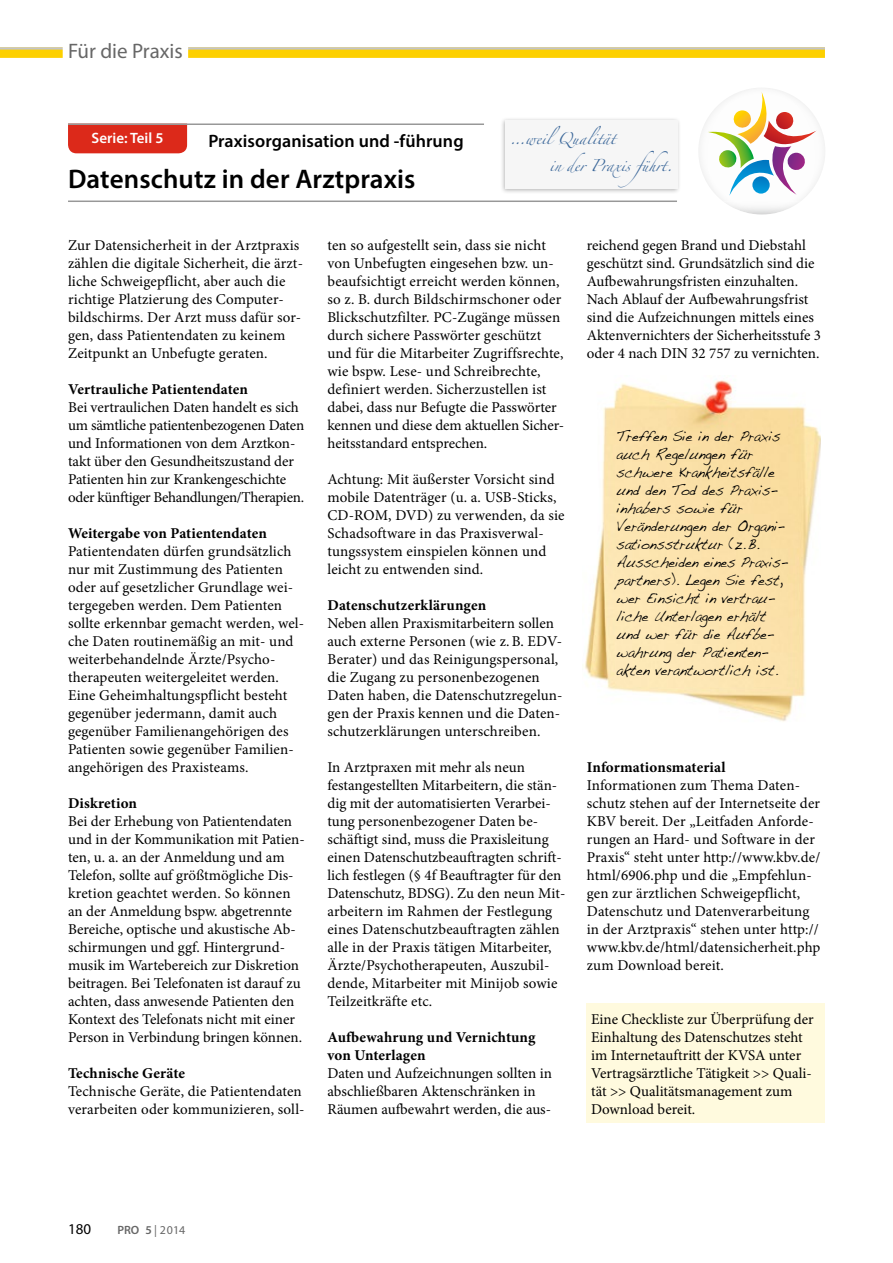
<style>
.page{position:relative;width:893px;height:1263px;background:#fff}
.page>*{position:absolute;margin:0;border:0;box-sizing:border-box;transform-origin:0 0}
.t1{font:600 27px "Myriad Pro";letter-spacing:.005em;color:#000}
.t2{font:21px "Myriad Pro";color:#676767}
.t3{font:600 18px "Myriad Pro";letter-spacing:.005em;color:#000}
.t4{font:15px/18px "Minion Pro";color:#000}
.t5{font:15px/18px "Handwriting Dakota";color:#000;scale:.9 1}
.t6{font:700 15px/18px "Minion Pro";letter-spacing:.005em;color:#000}
.t7{font:600 15px "Myriad Pro";color:#fff}
.t8{font:15px "Myriad Pro";color:#000}
.t9{font:12px "Myriad Pro";color:#676767}
.t10{font:10.8px "Zapfino";color:#3c689a}
.s1{font-weight:600}
</style>
<div class="page">
<div style="left:0;top:47px;width:825px;height:11px;background:#fdd000"></div>
<hr style="left:0;top:47px;width:825px;height:3px;background:#c4c4c5">
<div style="left:63px;top:36px;width:125px;height:30px;background:#fff"></div>
<img style="left:584px;top:380px;width:236px;height:342px">
<div style="left:587px;top:1003px;width:238px;height:119px;background:#fffade"></div>
<div style="left:68px;top:125px;width:119px;height:28px;background:#dc291a"></div>
<hr style="left:68px;top:123px;width:416px;height:2px;background:#989898">
<hr style="left:68px;top:201px;width:609px;height:1px;background:#989898">
<div style="left:697px;top:87px;width:129px;height:129px;background:#000;opacity:.1"></div>
<div style="left:499px;top:117px;width:182px;height:78px;background:#000;opacity:.3"></div>
<div style="left:505px;top:121px;width:172px;height:68px;background:#f6f6f6"></div>
<h2 class="t2" style="left:68px;top:38px;width:116px">Für die Praxis</h2>
<p class="t7" style="left:92px;top:129px;width:73px">Serie: Teil 5</p>
<p class="t3" style="left:208px;top:130px;width:257px">Praxisorganisation und -führung</p>
<h1 class="t1" style="left:68px;top:162px;width:349px">Datenschutz in der Arztpraxis</h1>
<p class="t10" style="left:510px;top:134px;width:107px">…weilQualität</p>
<p class="t10" style="left:549px;top:161px;width:125px">in der Praxis führt.</p>
<p class="t4" style="left:68px;top:236px;width:236px">Zur Datensicherheit in der Arztpraxis zählen die digitale Sicherheit, die ärzt&shy;liche Schweigepflicht, aber auch die richtige Platzierung des Computer&shy;bildschirms. Der Arzt muss dafür sor&shy;gen, dass Patientendaten zu keinem Zeitpunkt an Unbefugte geraten.</p>
<p class="t6" style="left:68px;top:380px;width:181px">Vertrauliche Patientendaten</p>
<p class="t4" style="left:68px;top:398px;width:238px">Bei vertraulichen Daten handelt es sich um sämtliche patientenbezogenen Daten und Informationen von dem Arztkon&shy;takt über den Gesundheitszustand der Patienten hin zur Krankengeschichte oder künftiger Behandlungen/Therapien.</p>
<p class="t6" style="left:68px;top:524px;width:201px">Weitergabe von Patientendaten</p>
<p class="t4" style="left:68px;top:542px;width:238px">Patientendaten dürfen grundsätzlich nur mit Zustimmung des Patienten oder auf gesetzlicher Grundlage wei&shy;tergegeben werden. Dem Patienten sollte erkennbar gemacht werden, wel&shy;che Daten routinemäßig an mit- und weiterbehandelnde Ärzte/Psycho&shy;therapeuten weitergeleitet werden.<br>Eine Geheimhaltungspflicht besteht gegenüber jedermann, damit auch gegenüber Familienangehörigen des Patienten sowie gegenüber Familien&shy;angehörigen des Praxisteams.</p>
<p class="t6" style="left:68px;top:794px;width:71px">Diskretion</p>
<p class="t4" style="left:68px;top:812px;width:238px">Bei der Erhebung von Patientendaten und in der Kommunikation mit Patien&shy;ten, u. a. an der Anmeldung und am Telefon, sollte auf größtmögliche Dis&shy;kretion geachtet werden. So können an der Anmeldung bspw. abgetrennte Bereiche, optische und akustische Ab&shy;schirmungen und ggf. Hintergrund&shy;musik im Wartebereich zur Diskretion beitragen. Bei Telefonaten ist darauf zu achten, dass anwesende Patienten den Kontext des Telefonats nicht mit einer Person in Verbindung bringen können.</p>
<p class="t6" style="left:68px;top:1064px;width:119px">Technische Geräte</p>
<p class="t4" style="left:68px;top:1082px;width:238px">Technische Geräte, die Patientendaten verarbeiten oder kommunizieren, soll-</p>
<p class="t4" style="left:327px;top:236px;width:238px">ten so aufgestellt sein, dass sie nicht von Unbefugten eingesehen bzw. un&shy;beaufsichtigt erreicht werden können, so z. B. durch Bildschirmschoner oder Blickschutzfilter. PC-Zugänge müssen durch sichere Passwörter geschützt und für die Mitarbeiter Zugriffsrechte, wie bspw. Lese- und Schreibrechte, definiert werden. Sicherzustellen ist dabei, dass nur Befugte die Passwörter kennen und diese dem aktuellen Sicher&shy;heitsstandard entsprechen.</p>
<p class="t4" style="left:327px;top:470px;width:239px">Achtung: Mit äußerster Vorsicht sind mobile Datenträger (u. a. USB-Sticks, CD-ROM, DVD) zu verwenden, da sie Schadsoftware in das Praxisverwal&shy;tungssystem einspielen können und leicht zu entwenden sind.</p>
<p class="t6" style="left:327px;top:596px;width:160px">Datenschutzerklärungen</p>
<p class="t4" style="left:327px;top:614px;width:237px">Neben allen Praxismitarbeitern sollen auch externe Personen (wie z.B. EDV-Berater) und das Reinigungspersonal, die Zugang zu personenbezogenen Daten haben, die Datenschutzregelun&shy;gen der Praxis kennen und die Daten&shy;schutzerklärungen unterschreiben.</p>
<p class="t4" style="left:327px;top:758px;width:240px">In Arztpraxen mit mehr als neun festangestellten Mitarbeitern, die stän&shy;dig mit der automatisierten Verarbei&shy;tung personenbezogener Daten be&shy;schäftigt sind, muss die Praxisleitung einen Datenschutzbeauftragten schrift&shy;lich festlegen (§ 4f Beauftragter für den Datenschutz, BDSG). Zu den neun Mit&shy;arbeitern im Rahmen der Festlegung eines Datenschutzbeauftragten zählen alle in der Praxis tätigen Mitarbeiter, Ärzte/Psychotherapeuten, Auszubil&shy;dende, Mitarbeiter mit Minijob sowie Teilzeitkräfte etc.</p>
<p class="t6" style="left:327px;top:1028px;width:210px">Aufbewahrung und Vernichtung von Unterlagen</p>
<p class="t4" style="left:327px;top:1064px;width:226px">Daten und Aufzeichnungen sollten in abschließbaren Aktenschränken in<br>Räumen aufbewahrt werden, die aus-</p>
<p class="t4" style="left:587px;top:236px;width:236px">reichend gegen Brand und Diebstahl geschützt sind. Grundsätzlich sind die Aufbewahrungsfristen einzuhalten.<br>Nach Ablauf der Aufbewahrungsfrist sind die Aufzeichnungen mittels eines Aktenvernichters der Sicherheitsstufe 3 oder 4 nach DIN 32 757 zu vernichten.</p>
<p class="t5" style="left:617px;top:426px;width:192px">Treffen Sie in der Praxis auch Regelungen für schwere Krankheitsfälle und den Tod des Praxis&shy;inhabers sowie für<br>Veränderungen der Organi&shy;sationsstruktur (z.B.<br>Ausscheiden eines Praxis&shy;partners). Legen Sie fest, wer Einsicht in vertrau&shy;liche Unterlagen erhält und wer für die Aufbe&shy;wahrung der Patienten&shy;akten verantwortlich ist.</p>
<p class="t6" style="left:587px;top:758px;width:140px">Informationsmaterial</p>
<p class="t4" style="left:587px;top:776px;width:235px">Informationen zum Thema Daten&shy;schutz stehen auf der Internetseite der KBV bereit. Der „Leitfaden Anforde&shy;rungen an Hard- und Software in der Praxis“ steht unter http://www.kbv.de/ html/6906.php und die „Empfehlun&shy;gen zur ärztlichen Schweigepflicht, Datenschutz und Datenverarbeitung in der Arztpraxis“ stehen unter http:// www.kbv.de/html/datensicherheit.php zum Download bereit.</p>
<p class="t4" style="left:591px;top:1010px;width:224px">Eine Checkliste zur Überprüfung der Einhaltung des Datenschutzes steht im Internetauftritt der KVSA unter Vertragsärztliche Tätigkeit &gt;&gt; Quali&shy;tät &gt;&gt; Qualitätsmanagement zum Download bereit.</p>
<p class="t8" style="left:68px;top:1220px;width:25px">180</p>
<p class="t9" style="left:117px;top:1222px;width:69px"><span class="s1">PRO 5</span> | 2014</p>
</div>
